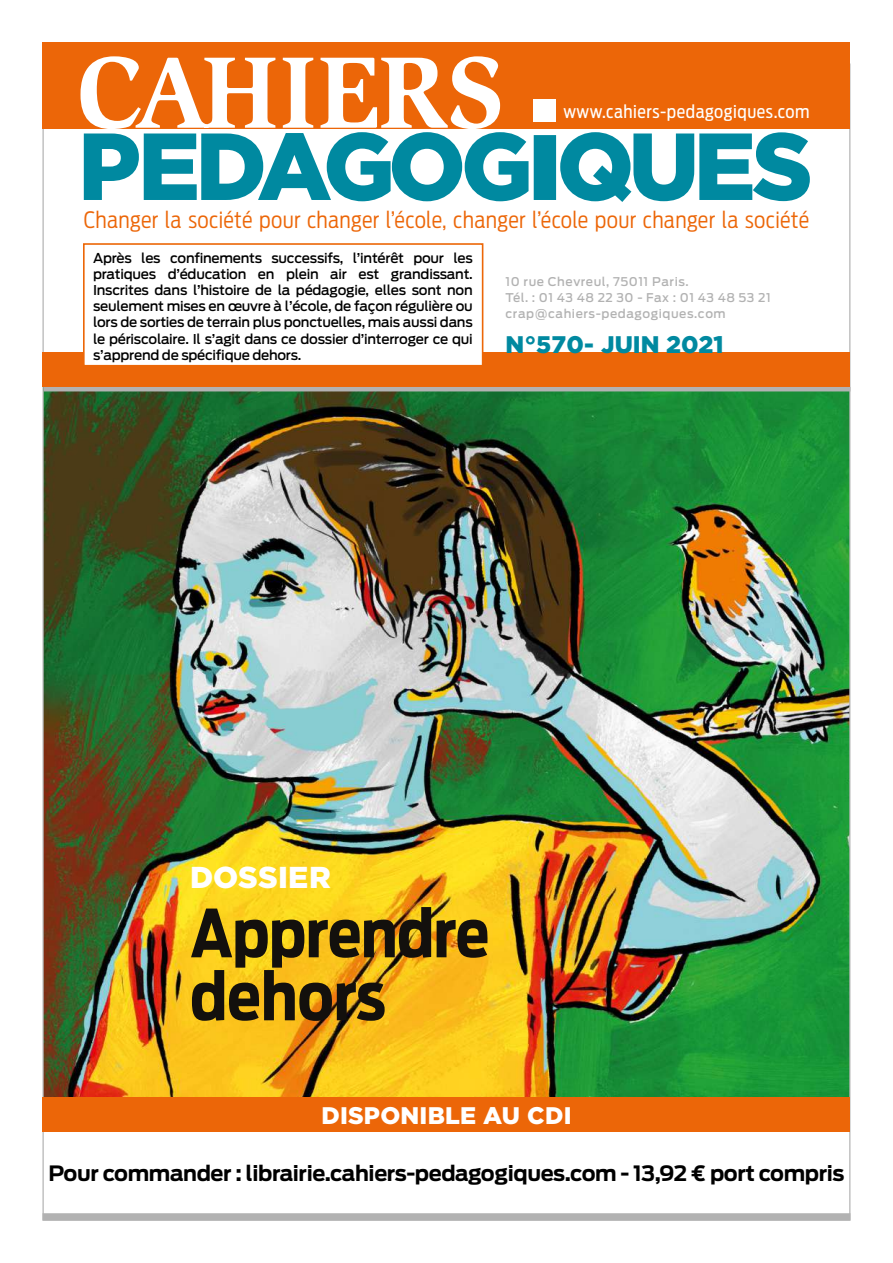
<style>
.page{position:relative;width:893px;height:1263px;background:#fff}
.page>*{position:absolute;margin:0;border:0;box-sizing:border-box;transform-origin:0 0}
.t1{font:700 65.4px/63px "Antenna Cond";letter-spacing:-.005em;color:#13100d}
.t2{font:900 30.15px "Gotham";letter-spacing:.005em;color:#fff}
.t3{font:900 24px "Gotham";letter-spacing:.01em;color:#fff}
.t4{font:900 24px "Gotham";color:#0089a0}
.t5{font:300 22.5px "Antenna Cond";letter-spacing:.01em;color:#ec6608}
.t6{font:700 21px "Antenna";letter-spacing:-.02em;color:#000}
.t7{font:17.7px "Antenna Cond";letter-spacing:.03em;color:#fff}
.t8{font:500 13.5px/16.2px "Antenna";letter-spacing:-.02em;color:#000;text-align:justify}
.t9{font:500 12px/15.8px "Antenna";letter-spacing:.045em;color:#b2b2b2}
</style>
<div class="page">
<img style="left:45px;top:391px;width:803px;height:706px">
<div style="left:43px;top:353px;width:807px;height:34px;background:#ec6608"></div>
<div style="left:43px;top:1097px;width:807px;height:34px;background:#ec6608"></div>
<div style="left:43px;top:43px;width:807px;height:86px;background:#ec6608"></div>
<svg style="left:80px;top:56px;width:420px;height:73px"></svg>
<div style="left:534px;top:99px;width:22px;height:23px;background:#fff"></div>
<svg style="left:84px;top:132px;width:726px;height:70px;fill:#0089a0"></svg>
<hr style="left:44px;top:387px;width:806px;height:4px;background:#b2b2b2">
<div style="left:43px;top:1213px;width:807px;height:8px;background:#b2b2b2"></div>
<div style="left:83px;top:243px;width:400px;height:123px;background:#fff;border:2px solid #ec6707"></div>
<h3 class="t7" style="left:563px;top:101px;width:247px">www.cahiers-pedagogiques.com</h3>
<h3 class="t5" style="left:84px;top:207px;width:727px">Changer la société pour changer l’école, changer l’école pour changer la société</h3>
<p class="t8" style="left:93px;top:250px;width:381px">Après les confinements successifs, l’intérêt pour les pratiques d’éducation en plein air est grandissant.<br>Inscrites dans l’histoire de la pédagogie, elles sont non seulement mises en œuvre à l’école, de façon régulière ou lors de sorties de terrain plus ponctuelles, mais aussi dans le périscolaire. Il s’agit dans ce dossier d’interroger ce qui s’apprend de spécifique dehors.</p>
<p class="t9" style="left:505px;top:274px;width:267px">10 rue Chevreul, 75011 Paris.<br>Tél. : 01 43 48 22 30 - Fax : 01 43 48 53 21 crap@cahiers-pedagogiques.com</p>
<h3 class="t4" style="left:506px;top:327px;width:220px">N°570- JUIN 2021</h3>
<h2 class="t2" style="left:190px;top:856px;width:142px">DOSSIER</h2>
<h1 class="t1" style="left:190px;top:902px;width:301px">Apprendre dehors</h1>
<h3 class="t3" style="left:321px;top:1099px;width:252px">DISPONIBLE AU CDI</h3>
<h3 class="t6" style="left:48px;top:1160px;width:798px">Pour commander : librairie.cahiers-pedagogiques.com - 13,92 € port compris</h3>
</div>
